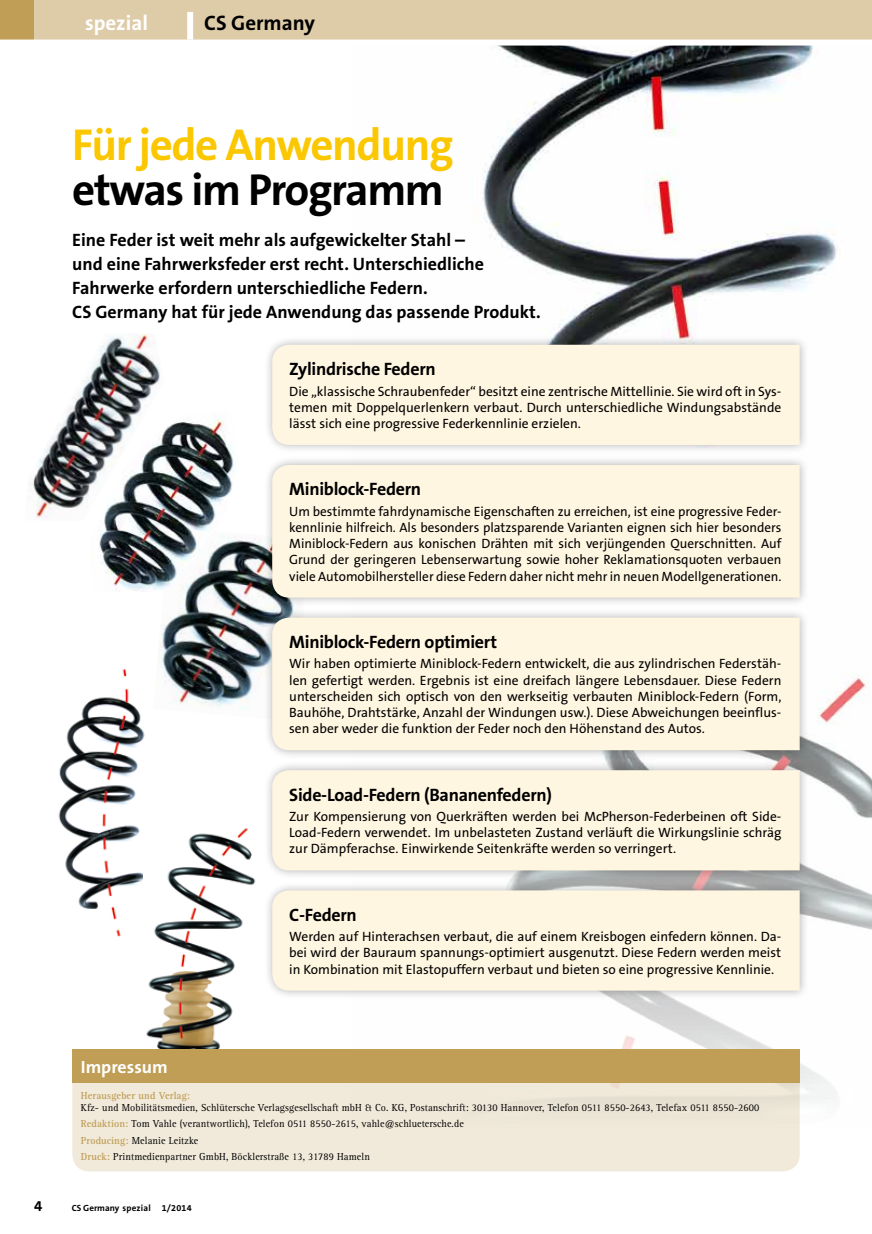
<style>
.page{position:relative;width:872px;height:1234px;background:#fff}
.page>*{position:absolute;margin:0;border:0;box-sizing:border-box;transform-origin:0 0}
.t1{font:700 45px "The Sans CE B7";letter-spacing:-.03em;color:#fac700}
.t2{font:700 45px "The Sans CE B7";letter-spacing:-.03em;color:#000}
.t3{font:700 21px "The Sans CE B7";color:#000}
.t4{font:700 21px "The Sans CE B7";color:#fff}
.t5{font:700 18px/24px "The Sans CE B7";color:#000}
.t6{font:700 17.7px "The Sans CE B7";color:#fff}
.t7{font:700 15px "The Sans CE B7";color:#000}
.t8{font:13.5px/16.2px "The Sans CE B5 Plain";color:#000;text-align:justify}
.t9{font:10.5px/16.2px "Rotis Serif";letter-spacing:.01em;color:#000;scale:.95 1}
.t10{font:700 10.5px "Rotis Serif";letter-spacing:.01em;color:#c09e56;scale:.95 1}
.t11{font:700 9px "The Sans CE B7";letter-spacing:.025em;color:#000}
.s1{font-weight:700;color:#c09e56}
</style>
<div class="page">
<img style="left:351px;top:46px;width:521px;height:1126px">
<div style="left:72px;top:1082px;width:727px;height:89px;background:#f1eadb"></div>
<img style="left:58px;top:668px;width:87px;height:269px">
<img style="left:144px;top:816px;width:112px;height:233px">
<img style="left:158px;top:539px;width:136px;height:170px">
<img style="left:29px;top:334px;width:131px;height:184px">
<img style="left:90px;top:411px;width:149px;height:181px">
<div style="left:0;top:0;width:872px;height:43px;background:#decba8"></div>
<div style="left:0;top:0;width:34px;height:43px;background:#c09e56"></div>
<div style="left:0;top:40px;width:872px;height:6px;background:#fff"></div>
<div style="left:187px;top:12px;width:6px;height:28px;background:#fff"></div>
<div style="left:72px;top:1049px;width:727px;height:33px;background:#c09e56"></div>
<div style="left:263px;top:336px;width:546px;height:118px;background:#000;opacity:.3"></div>
<div style="left:272px;top:344px;width:527px;height:101px;background:#fff6e1"></div>
<div style="left:263px;top:456px;width:546px;height:150px;background:#000;opacity:.3"></div>
<div style="left:272px;top:465px;width:527px;height:132px;background:#fff6e1"></div>
<div style="left:263px;top:608px;width:546px;height:151px;background:#000;opacity:.3"></div>
<div style="left:272px;top:617px;width:527px;height:133px;background:#fff6e1"></div>
<div style="left:263px;top:761px;width:546px;height:118px;background:#000;opacity:.3"></div>
<div style="left:272px;top:770px;width:527px;height:100px;background:#fff6e1"></div>
<div style="left:263px;top:881px;width:546px;height:118px;background:#000;opacity:.3"></div>
<div style="left:272px;top:890px;width:527px;height:100px;background:#fff6e1"></div>
<h2 class="t4" style="left:85px;top:11px;width:64px">spezial</h2>
<h2 class="t3" style="left:204px;top:11px;width:112px">CS Germany</h2>
<h1 class="t1" style="left:72px;top:120px;width:383px">Für jede Anwendung</h1>
<h1 class="t2" style="left:72px;top:165px;width:373px">etwas im Programm</h1>
<h3 class="t5" style="left:72px;top:229px;width:470px">Eine Feder ist weit mehr als aufgewickelter Stahl –<br>und eine Fahrwerksfeder erst recht. Unterschiedliche Fahrwerke erfordern unterschiedliche Federn.<br>CS Germany hat für jede Anwendung das passende Produkt.</h3>
<h3 class="t5" style="left:289px;top:358px;width:148px">Zylindrische Federn</h3>
<p class="t8" style="left:289px;top:383px;width:494px">Die „klassische Schraubenfeder“ besitzt eine zentrische Mittellinie. Sie wird oft in Sys&shy;temen mit Doppelquerlenkern verbaut. Durch unterschiedliche Windungsabstände lässt sich eine progressive Federkennlinie erzielen.</p>
<h3 class="t5" style="left:289px;top:478px;width:133px">Miniblock-Federn</h3>
<p class="t8" style="left:289px;top:503px;width:494px">Um bestimmte fahrdynamische Eigenschaften zu erreichen, ist eine progressive Feder&shy;kennlinie hilfreich. Als besonders platzsparende Varianten eignen sich hier besonders Miniblock-Federn aus konischen Drähten mit sich verjüngenden Querschnitten. Auf Grund der geringeren Lebenserwartung sowie hoher Reklamationsquoten verbauen viele Automobilhersteller diese Federn daher nicht mehr in neuen Modellgenerationen.</p>
<h3 class="t5" style="left:289px;top:630px;width:209px">Miniblock-Federn optimiert</h3>
<p class="t8" style="left:289px;top:655px;width:494px">Wir haben optimierte Miniblock-Federn entwickelt, die aus zylindrischen Federstäh&shy;len gefertigt werden. Ergebnis ist eine dreifach längere Lebensdauer. Diese Federn unterscheiden sich optisch von den werkseitig verbauten Miniblock-Federn (Form, Bauhöhe, Drahtstärke, Anzahl der Windungen usw.). Diese Abweichungen beeinflus&shy;sen aber weder die funktion der Feder noch den Höhenstand des Autos.</p>
<h3 class="t5" style="left:289px;top:783px;width:264px">Side-Load-Federn (Bananenfedern)</h3>
<p class="t8" style="left:289px;top:808px;width:494px">Zur Kompensierung von Querkräften werden bei McPherson-Federbeinen oft Side-Load-Federn verwendet. Im unbelasteten Zustand verläuft die Wirkungslinie schräg zur Dämpferachse. Einwirkende Seitenkräfte werden so verringert.</p>
<h3 class="t6" style="left:81px;top:1056px;width:88px">Impressum</h3>
<h3 class="t5" style="left:289px;top:903px;width:69px">C-Federn</h3>
<p class="t8" style="left:289px;top:928px;width:494px">Werden auf Hinterachsen verbaut, die auf einem Kreisbogen einfedern können. Da&shy;bei wird der Bauraum spannungs-optimiert ausgenutzt. Diese Federn werden meist in Kombination mit Elastopuffern verbaut und bieten so eine progressive Kennlinie.</p>
<p class="t10" style="left:81px;top:1089px;width:116px">Herausgeber und Verlag:</p>
<p class="t9" style="left:81px;top:1099px;width:715px">Kfz- und Mobilitätsmedien, Schlütersche Verlagsgesellschaft mbH &amp; Co. KG, Postanschrift: 30130 Hannover, Telefon 0511 8550-2643, Telefax 0511 8550-2600<br><span class="s1">Redaktion:</span> Tom Vahle (verantwortlich), Telefon 0511 8550-2615, vahle@schluetersche.de<br><span class="s1">Producing:</span> Melanie Leitzke<br><span class="s1">Druck:</span> Printmedienpartner GmbH, Böcklerstraße 13, 31789 Hameln</p>
<p class="t7" style="left:34px;top:1197px;width:10px">4</p>
<p class="t11" style="left:72px;top:1202px;width:121px">CS Germany spezial 1/2014</p>
</div>
